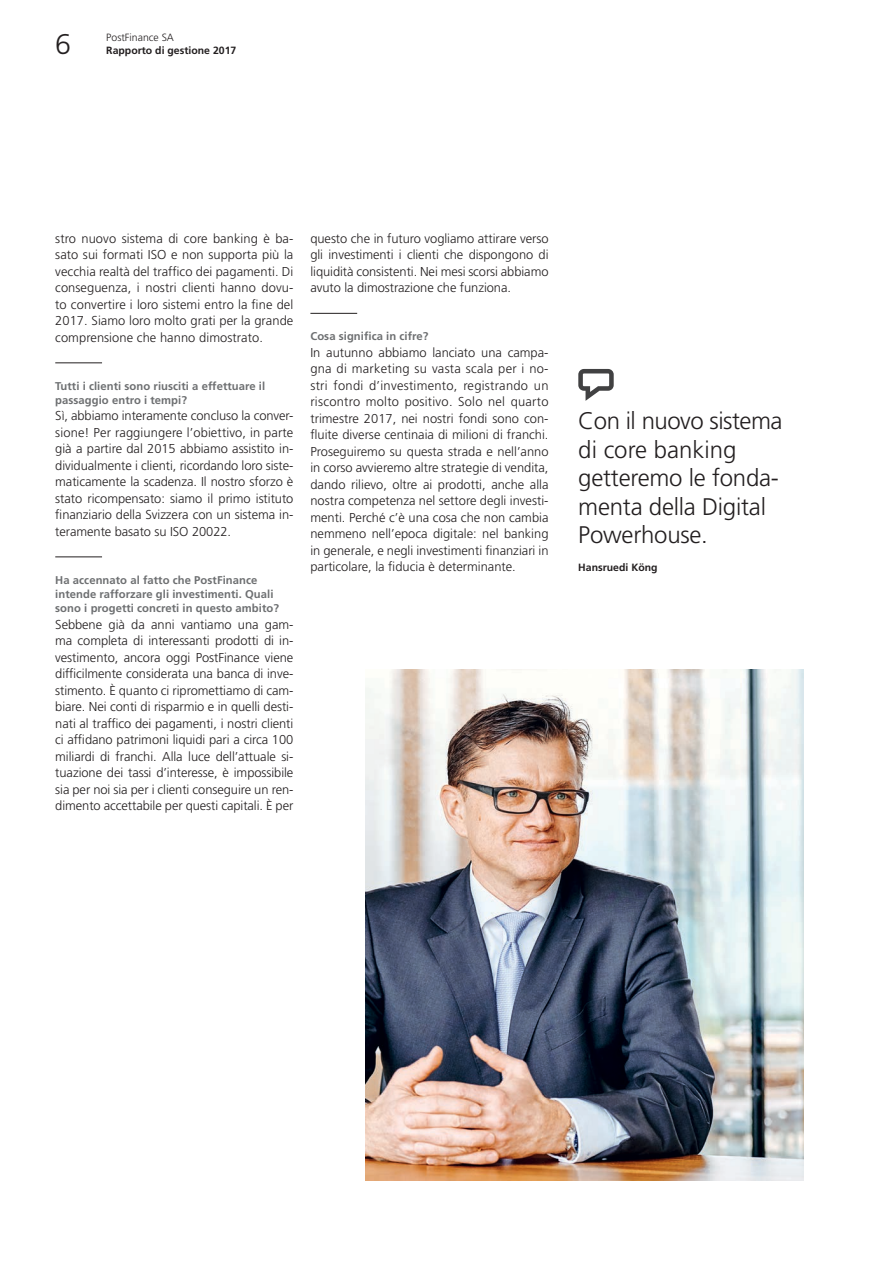
<style>
.page{position:relative;width:893px;height:1263px;background:#fff}
.page>*{position:absolute;margin:0;border:0;box-sizing:border-box;transform-origin:0 0}
.t1{font:300 28.5px "Frutiger LT Std";color:#231f20}
.t2{font:300 24px/28.5px "Frutiger LT Std";letter-spacing:-.01em;color:#231f20}
.t3{font:300 12.9px/16.5px "Frutiger LT Std";letter-spacing:-.005em;color:#231f20;text-align:justify}
.t4{font:700 11.25px/14.2px "Frutiger LT Std";letter-spacing:.005em;color:#6d6f71}
.t5{font:700 10.5px "Frutiger LT Std";color:#231f20}
.t6{font:300 10.5px "Frutiger LT Std";color:#231f20}
</style>
<div class="page">
<img style="left:366px;top:670px;width:438px;height:510px">
<hr style="left:55px;top:363px;width:47px;height:1px;background:#231f20">
<hr style="left:55px;top:557px;width:47px;height:1px;background:#231f20">
<hr style="left:310px;top:313px;width:47px;height:1px;background:#231f20">
<svg style="left:578px;top:369px;width:36px;height:32px"></svg>
<h1 class="t1" style="left:55px;top:28px;width:17px">6</h1>
<p class="t6" style="left:106px;top:32px;width:69px">PostFinance SA</p>
<p class="t5" style="left:106px;top:44px;width:132px">Rapporto di gestione 2017</p>
<p class="t3" style="left:55px;top:230px;width:240px">stro nuovo sistema di core banking è ba&shy;sato sui formati ISO e non supporta più la vecchia realtà del traffico dei pagamenti. Di conseguenza, i nostri clienti hanno dovu&shy;to convertire i loro sistemi entro la fine del 2017. Siamo loro molto grati per la grande comprensione che hanno dimostrato.</p>
<p class="t4" style="left:55px;top:379px;width:211px">Tutti i clienti sono riusciti a effettuare il passaggio entro i tempi?</p>
<p class="t3" style="left:55px;top:408px;width:240px">Sì, abbiamo interamente concluso la conver&shy;sione! Per raggiungere l’obiettivo, in parte già a partire dal 2015 abbiamo assistito in&shy;dividualmente i clienti, ricordando loro siste&shy;maticamente la scadenza. Il nostro sforzo è stato ricompensato: siamo il primo istituto finanziario della Svizzera con un sistema in&shy;teramente basato su ISO 20022.</p>
<p class="t4" style="left:55px;top:573px;width:225px">Ha accennato al fatto che PostFinance intende rafforzare gli investimenti. Quali sono i progetti concreti in questo ambito?</p>
<p class="t3" style="left:55px;top:616px;width:240px">Sebbene già da anni vantiamo una gam&shy;ma completa di interessanti prodotti di in&shy;vestimento, ancora oggi PostFinance viene difficilmente considerata una banca di inve&shy;stimento. È quanto ci ripromettiamo di cam&shy;biare. Nei conti di risparmio e in quelli desti&shy;nati al traffico dei pagamenti, i nostri clienti ci affidano patrimoni liquidi pari a circa 100 miliardi di franchi. Alla luce dell’attuale si&shy;tuazione dei tassi d’interesse, è impossibile sia per noi sia per i clienti conseguire un ren&shy;dimento accettabile per questi capitali. È per</p>
<p class="t3" style="left:310px;top:230px;width:240px">questo che in futuro vogliamo attirare verso gli investimenti i clienti che dispongono di liquidità consistenti. Nei mesi scorsi abbiamo avuto la dimostrazione che funziona.</p>
<p class="t4" style="left:310px;top:329px;width:119px">Cosa significa in cifre?</p>
<p class="t3" style="left:310px;top:344px;width:240px">In autunno abbiamo lanciato una campa&shy;gna di marketing su vasta scala per i no&shy;stri fondi d’investimento, registrando un riscontro molto positivo. Solo nel quarto trimestre 2017, nei nostri fondi sono con&shy;fluite diverse centinaia di milioni di franchi.<br>Proseguiremo su questa strada e nell’anno in corso avvieremo altre strategie di vendita, dando rilievo, oltre ai prodotti, anche alla nostra competenza nel settore degli investi&shy;menti. Perché c’è una cosa che non cambia nemmeno nell’epoca digitale: nel banking in generale, e negli investimenti finanziari in particolare, la fiducia è determinante.</p>
<h2 class="t2" style="left:578px;top:407px;width:206px">Con il nuovo sistema di core banking getteremo le fonda&shy;menta della Digital<br>Powerhouse.</h2>
<p class="t5" style="left:578px;top:561px;width:81px">Hansruedi Köng</p>
</div>
